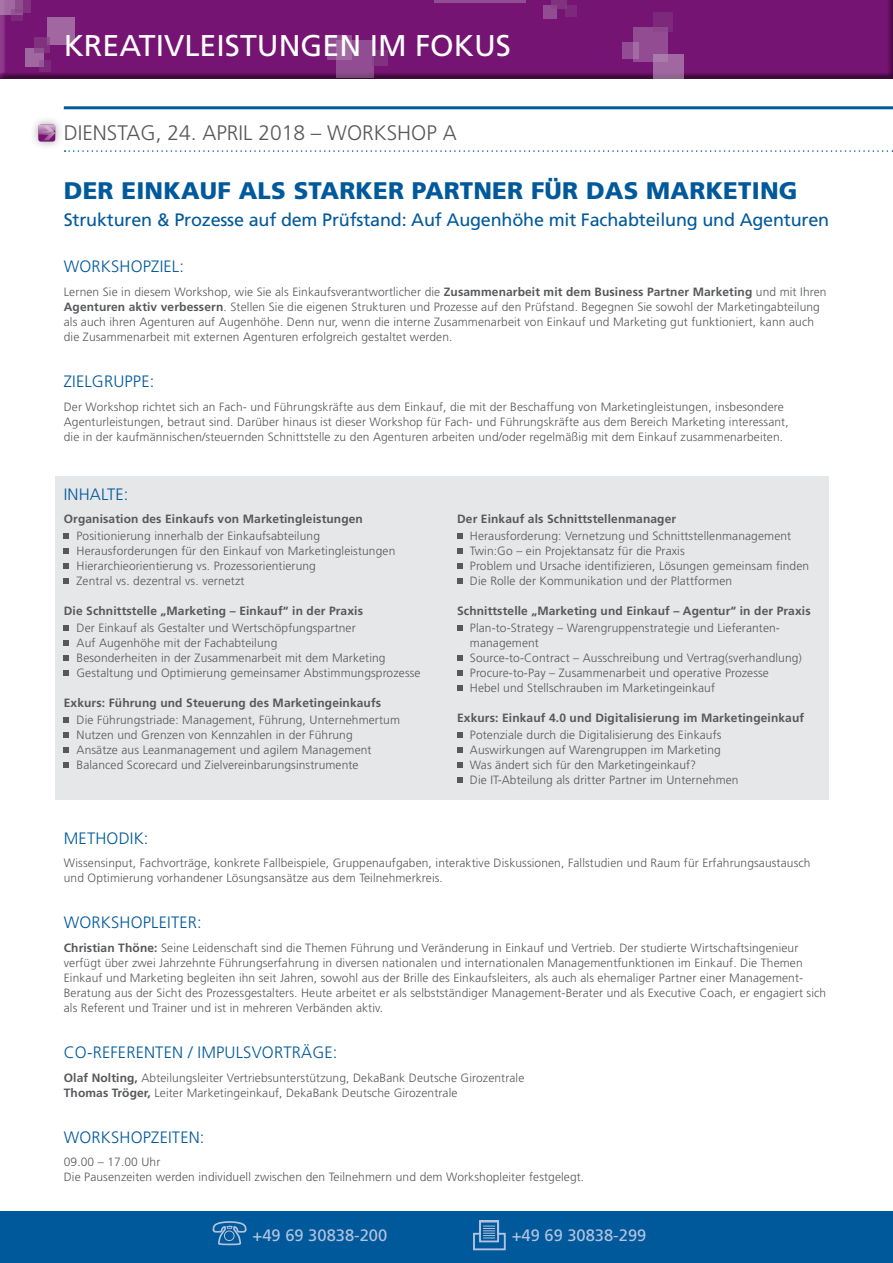
<style>
.page{position:relative;width:893px;height:1263px;background:#fff}
.page>*{position:absolute;margin:0;border:0;box-sizing:border-box;transform-origin:0 0}
.t1{font:30px "Frutiger LT Std";color:#fff}
.t2{font:900 24px "Frutiger LT Std";letter-spacing:.01em;color:#00599b}
.t3{font:300 21px "Frutiger LT Std";color:#57585a}
.t4{font:18px "Frutiger LT Std";letter-spacing:-.01em;color:#00599b}
.t5{font:300 16.5px "Frutiger LT Std";letter-spacing:.01em;color:#00599b}
.t6{font:16.5px "Frutiger LT Std";color:#b3c3df}
.t7{font:300 12px/15px "Frutiger LT Std";letter-spacing:.01em;color:#57585a}
.t8{font:700 12px "Frutiger LT Std";letter-spacing:.01em;color:#57585a}
.s1{font-weight:700}
</style>
<div class="page">
<div style="left:0;top:0;width:893px;height:80px;background:#231f20;opacity:.55"></div>
<div style="left:327px;top:35px;width:25px;height:25px;background:#924c92"></div>
<svg style="left:336px;top:40px;width:38px;height:38px"></svg>
<svg style="left:372px;top:51px;width:15px;height:15px"></svg>
<div style="left:653px;top:54px;width:30px;height:24px;background:linear-gradient(to bottom,#a568a6,#976698)"></div>
<svg style="left:622px;top:42px;width:12px;height:17px"></svg>
<svg style="left:634px;top:27px;width:34px;height:34px"></svg>
<svg style="left:653px;top:12px;width:19px;height:20px"></svg>
<div style="left:543px;top:5px;width:13px;height:13px;background:#924c92"></div>
<hr style="left:435px;top:0;width:91px;height:2px;background:#b693ba">
<svg style="left:551px;top:0;width:16px;height:9px"></svg>
<div style="left:565px;top:5px;width:11px;height:12px;background:#7d297b"></div>
<svg style="left:0;top:0;width:15px;height:15px"></svg>
<svg style="left:15px;top:0;width:16px;height:13px"></svg>
<svg style="left:11px;top:9px;width:12px;height:11px"></svg>
<div style="left:47px;top:18px;width:28px;height:27px;background:#a067a1"></div>
<div style="left:26px;top:48px;width:18px;height:19px;background:#a067a1"></div>
<svg style="left:35px;top:37px;width:15px;height:16px"></svg>
<svg style="left:39px;top:60px;width:12px;height:12px"></svg>
<div style="left:0;top:1212px;width:893px;height:51px;background:#00599b"></div>
<svg style="left:212px;top:1221px;width:35px;height:25px"></svg>
<div style="left:224px;top:1230px;width:10px;height:11px;border:1px solid #b3c3df;border-radius:50%"></div>
<svg style="left:473px;top:1220px;width:33px;height:31px"></svg>
<div style="left:55px;top:476px;width:774px;height:323px;background:#e6e7e9"></div>
<hr style="left:64px;top:106px;width:829px;height:3px;background:#00599b">
<svg style="left:65px;top:150px;width:828px;height:2px"></svg>
<div style="left:30px;top:116px;width:34px;height:34px;background:#231f20;opacity:.4"></div>
<div style="left:38px;top:125px;width:17px;height:17px;background:#761473;border-radius:3px"></div>
<svg style="left:38px;top:125px;width:17px;height:15px"></svg>
<svg style="left:64px;top:534px;width:5px;height:5px"></svg>
<svg style="left:64px;top:549px;width:5px;height:5px"></svg>
<svg style="left:64px;top:564px;width:5px;height:5px"></svg>
<svg style="left:64px;top:579px;width:5px;height:5px"></svg>
<svg style="left:64px;top:626px;width:5px;height:5px"></svg>
<svg style="left:64px;top:641px;width:5px;height:5px"></svg>
<svg style="left:64px;top:656px;width:5px;height:5px"></svg>
<svg style="left:64px;top:671px;width:5px;height:5px"></svg>
<svg style="left:64px;top:718px;width:5px;height:5px"></svg>
<svg style="left:64px;top:733px;width:5px;height:5px"></svg>
<svg style="left:64px;top:748px;width:5px;height:5px"></svg>
<svg style="left:64px;top:763px;width:5px;height:5px"></svg>
<svg style="left:457px;top:534px;width:5px;height:5px"></svg>
<svg style="left:457px;top:549px;width:5px;height:5px"></svg>
<svg style="left:457px;top:564px;width:5px;height:5px"></svg>
<svg style="left:457px;top:579px;width:5px;height:5px"></svg>
<svg style="left:457px;top:626px;width:5px;height:5px"></svg>
<svg style="left:457px;top:656px;width:5px;height:5px"></svg>
<svg style="left:457px;top:671px;width:5px;height:5px"></svg>
<svg style="left:457px;top:686px;width:5px;height:5px"></svg>
<svg style="left:457px;top:733px;width:5px;height:5px"></svg>
<svg style="left:457px;top:748px;width:5px;height:5px"></svg>
<svg style="left:457px;top:763px;width:5px;height:5px"></svg>
<svg style="left:457px;top:778px;width:5px;height:5px"></svg>
<h1 class="t1" style="left:64px;top:28px;width:449px">Kreativleistungen im Fokus</h1>
<h3 class="t3" style="left:64px;top:121px;width:26px">Dienstag</h3>
<h3 class="t3" style="left:156px;top:121px;width:206px">, 24. April 2018 – Workshop</h3>
<h3 class="t3" style="left:443px;top:121px;width:16px">A</h3>
<h2 class="t2" style="left:64px;top:177px;width:733px">DER EINKAUF ALS STARKER PARTNER FÜR DAS MARKETING</h2>
<h3 class="t4" style="left:64px;top:209px;width:767px">Strukturen &amp; Prozesse auf dem Prüfstand: Auf Augenhöhe mit Fachabteilung und Agenturen</h3>
<h3 class="t5" style="left:64px;top:257px;width:122px">WORKSHOPZIEL:</h3>
<p class="t7" style="left:64px;top:284px;width:764px">Lernen Sie in diesem Workshop, wie Sie als Einkaufsverantwortlicher die <span class="s1">Zusammenarbeit mit dem Business Partner Marketing</span> und mit Ihren <span class="s1">Agenturen aktiv verbessern</span>. Stellen Sie die eigenen Strukturen und Prozesse auf den Prüfstand. Begegnen Sie sowohl der Marketingabteilung als auch ihren Agenturen auf Augenhöhe. Denn nur, wenn die interne Zusammenarbeit von Einkauf und Marketing gut funktioniert, kann auch die Zusammenarbeit mit externen Agenturen erfolgreich gestaltet werden.</p>
<h3 class="t5" style="left:64px;top:372px;width:39px">Zie lgruppe</h3>
<h3 class="t5" style="left:150px;top:372px;width:6px">:</h3>
<p class="t7" style="left:64px;top:399px;width:726px">Der Workshop richtet sich an Fach- und Führungskräfte aus dem Einkauf, die mit der Beschaffung von Marketingleistungen, insbesondere<br>Agenturleistungen, betraut sind. Darüber hinaus ist dieser Workshop für Fach- und Führungskräfte aus dem Bereich Marketing interessant, die in der kaufmännischen/steuernden Schnittstelle zu den Agenturen arbeiten und/oder regelmäßig mit dem Einkauf zusammenarbeiten.</p>
<h3 class="t5" style="left:64px;top:485px;width:16px">Inha</h3>
<h3 class="t5" style="left:101px;top:485px;width:29px">lte :</h3>
<p class="t8" style="left:64px;top:512px;width:301px">Organisation des Einkaufs von Marketingleistungen</p>
<p class="t7" style="left:77px;top:529px;width:320px">Positionierung innerhalb der Einkaufsabteilung Herausforderungen für den Einkauf von Marketingleistungen Hierarchieorientierung vs. Prozessorientierung<br>Zentral vs. dezentral vs. vernetzt</p>
<p class="t8" style="left:64px;top:604px;width:301px">Die Schnittstelle „Marketing – Einkauf“ in der Praxis</p>
<p class="t7" style="left:77px;top:621px;width:346px">Der Einkauf als Gestalter und Wertschöpfungspartner<br>Auf Augenhöhe mit der Fachabteilung<br>Besonderheiten in der Zusammenarbeit mit dem Marketing Gestaltung und Optimierung gemeinsamer Abstimmungsprozesse</p>
<p class="t8" style="left:64px;top:696px;width:319px">Exkurs: Führung und Steuerung des Marketingeinkaufs</p>
<p class="t7" style="left:77px;top:713px;width:325px">Die Führungstriade: Management, Führung, Unternehmertum Nutzen und Grenzen von Kennzahlen in der Führung<br>Ansätze aus Leanmanagement und agilem Management Balanced Scorecard und Zielvereinbarungsinstrumente</p>
<p class="t8" style="left:457px;top:512px;width:221px">Der Einkauf als Schnittstellenmanager</p>
<p class="t7" style="left:470px;top:529px;width:341px">Herausforderung: Vernetzung und Schnittstellenmanagement Twin:Go – ein Projektansatz für die Praxis<br>Problem und Ursache identifizieren, Lösungen gemeinsam finden Die Rolle der Kommunikation und der Plattformen</p>
<p class="t8" style="left:457px;top:604px;width:355px">Schnittstelle „Marketing und Einkauf – Agentur“ in der Praxis</p>
<p class="t7" style="left:470px;top:621px;width:334px">Plan-to-Strategy – Warengruppenstrategie und Lieferanten&shy;management<br>Source-to-Contract – Ausschreibung und Vertrag(sverhandlung)<br>Procure-to-Pay – Zusammenarbeit und operative Prozesse<br>Hebel und Stellschrauben im Marketingeinkauf</p>
<p class="t8" style="left:457px;top:711px;width:349px">Exkurs: Einkauf 4.0 und Digitalisierung im Marketingeinkauf</p>
<p class="t7" style="left:470px;top:728px;width:270px">Potenziale durch die Digitalisierung des Einkaufs Auswirkungen auf Warengruppen im Marketing Was ändert sich für den Marketingeinkauf?<br>Die IT-Abteilung als dritter Partner im Unternehmen</p>
<h3 class="t5" style="left:64px;top:828px;width:25px">Methodik</h3>
<h3 class="t5" style="left:144px;top:828px;width:6px">:</h3>
<p class="t7" style="left:64px;top:855px;width:748px">Wissensinput, Fachvorträge, konkrete Fallbeispiele, Gruppenaufgaben, interaktive Diskussionen, Fallstudien und Raum für Erfahrungsaustausch und Optimierung vorhandener Lösungsansätze aus dem Teilnehmerkreis.</p>
<h3 class="t5" style="left:64px;top:913px;width:27px">Workshop</h3>
<h3 class="t5" style="left:151px;top:913px;width:16px">leiter</h3>
<h3 class="t5" style="left:197px;top:913px;width:6px">:</h3>
<p class="t7" style="left:64px;top:940px;width:764px"><span class="s1">Christian Thöne:</span> Seine Leidenschaft sind die Themen Führung und Veränderung in Einkauf und Vertrieb. Der studierte Wirtschaftsingenieur verfügt über zwei Jahrzehnte Führungserfahrung in diversen nationalen und internationalen Managementfunktionen im Einkauf. Die Themen Einkauf und Marketing begleiten ihn seit Jahren, sowohl aus der Brille des Einkaufsleiters, als auch als ehemaliger Partner einer Management-Beratung aus der Sicht des Prozessgestalters. Heute arbeitet er als selbstständiger Management-Berater und als Executive Coach, er engagiert sich als Referent und Trainer und ist in mehreren Verbänden aktiv.</p>
<h3 class="t5" style="left:64px;top:1043px;width:48px">Co-Referenten</h3>
<h3 class="t5" style="left:188px;top:1043px;width:25px">/ Impu</h3>
<h3 class="t5" style="left:236px;top:1043px;width:19px">lsvorträge</h3>
<h3 class="t5" style="left:333px;top:1043px;width:6px">:</h3>
<p class="t7" style="left:64px;top:1070px;width:462px"><span class="s1">Olaf Nolting,</span> Abteilungsleiter Vertriebsunterstützung, DekaBank Deutsche Girozentrale<br><span class="s1">Thomas Tröger,</span> Leiter Marketingeinkauf, DekaBank Deutsche Girozentrale</p>
<h3 class="t5" style="left:64px;top:1128px;width:26px">Workshopzeiten</h3>
<h3 class="t5" style="left:200px;top:1128px;width:6px">:</h3>
<p class="t7" style="left:64px;top:1155px;width:522px">09.00 – 17.00 Uhr<br>Die Pausenzeiten werden individuell zwischen den Teilnehmern und dem Workshopleiter festgelegt.</p>
<h3 class="t6" style="left:253px;top:1226px;width:136px">+49 69 30838-200</h3>
<h3 class="t6" style="left:512px;top:1226px;width:136px">+49 69 30838-299</h3>
</div>
